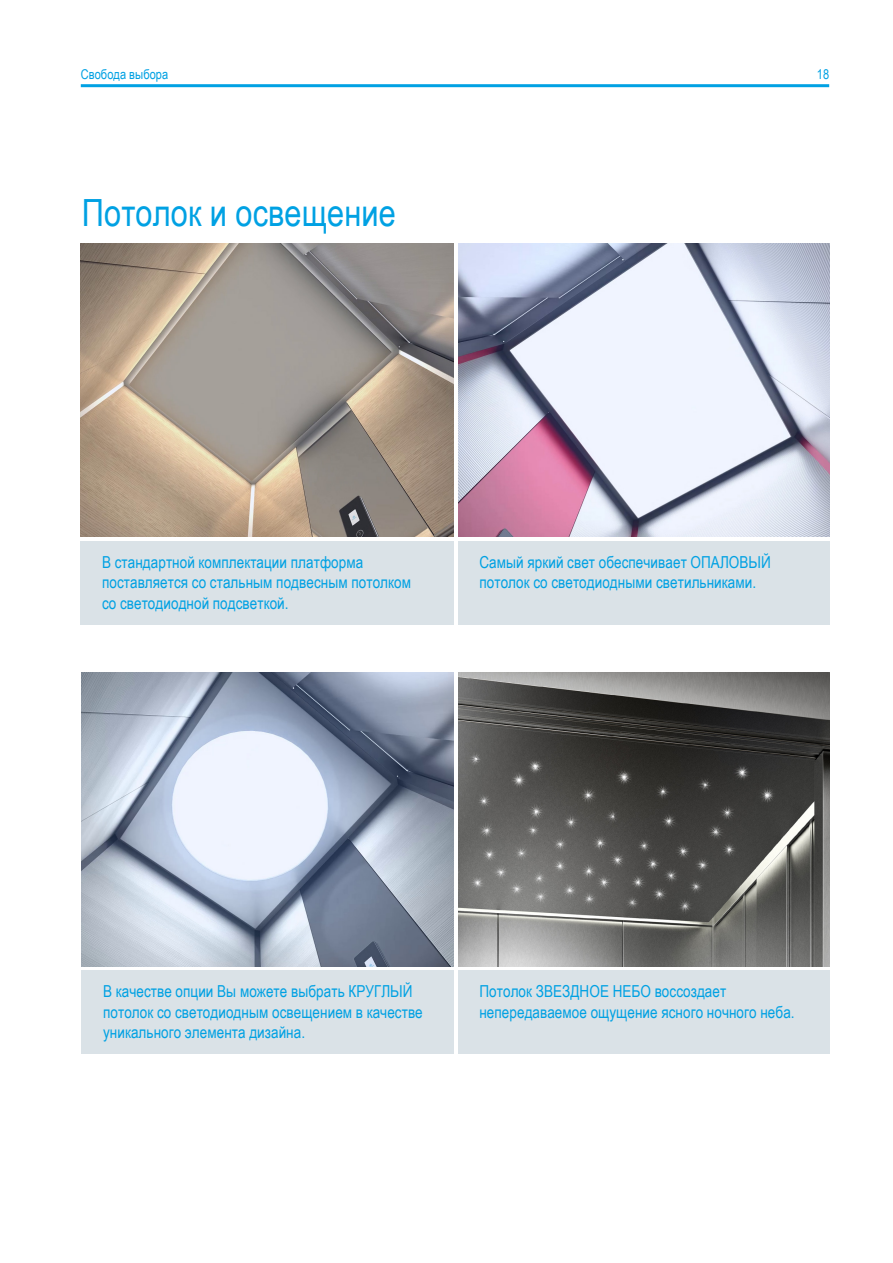
<style>
.page{position:relative;width:893px;height:1263px;background:#fff}
.page>*{position:absolute;margin:0;border:0;box-sizing:border-box;transform-origin:0 0}
.t1{font:37.5px "Arial Narrow";letter-spacing:.005em;color:#00a1e3}
.t2{font:16.5px/20.7px "Arial Narrow";letter-spacing:.005em;color:#00a1e3}
.t3{font:13.5px "Arial Narrow";letter-spacing:.005em;color:#00a1e3}
</style>
<div class="page">
<img style="left:458px;top:243px;width:371px;height:293px">
<img style="left:81px;top:243px;width:373px;height:293px">
<img style="left:458px;top:673px;width:371px;height:293px">
<img style="left:82px;top:673px;width:372px;height:293px">
<div style="left:81px;top:541px;width:373px;height:83px;background:#dae2e7"></div>
<div style="left:458px;top:541px;width:371px;height:83px;background:#dae2e7"></div>
<div style="left:82px;top:970px;width:372px;height:84px;background:#dae2e7"></div>
<div style="left:458px;top:970px;width:371px;height:84px;background:#dae2e7"></div>
<hr style="left:81px;top:84px;width:748px;height:3px;background:#00a1e3">
<p class="t3" style="left:81px;top:64px;width:89px">Свобода выбора</p>
<p class="t3" style="left:817px;top:64px;width:14px">18</p>
<h1 class="t1" style="left:82px;top:185px;width:316px">Потолок и освещение</h1>
<p class="t2" style="left:102px;top:551px;width:310px">В стандартной комплектации платформа поставляется со стальным подвесным потолком со светодиодной подсветкой.</p>
<p class="t2" style="left:479px;top:551px;width:293px">Самый яркий свет обеспечивает ОПАЛОВЫЙ потолок со светодиодными светильниками.</p>
<p class="t2" style="left:103px;top:980px;width:321px">В качестве опции Вы можете выбрать КРУГЛЫЙ потолок со светодиодным освещением в качестве уникального элемента дизайна.</p>
<p class="t2" style="left:479px;top:980px;width:317px">Потолок ЗВЕЗДНОЕ НЕБО воссоздает непередаваемое ощущение ясного ночного неба.</p>
</div>
